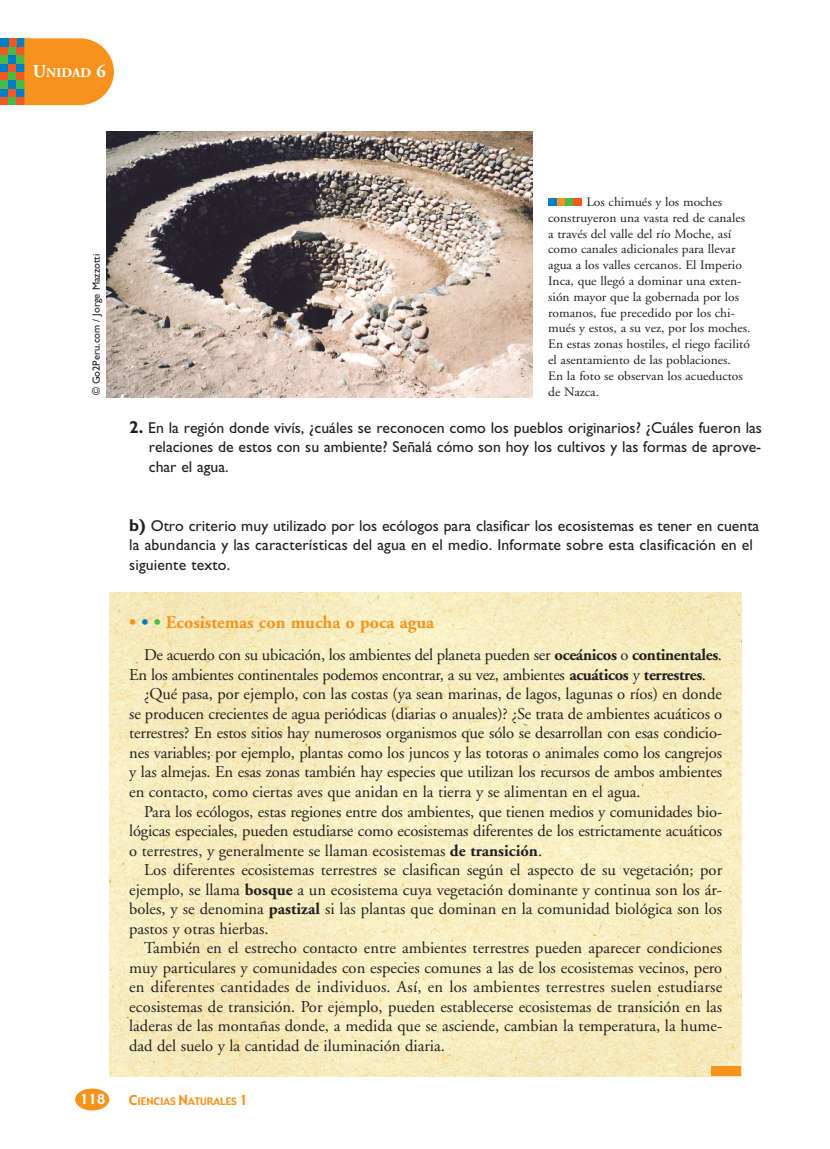
<style>
.page{position:relative;width:830px;height:1149px;background:#fff}
.page>*{position:absolute;margin:0;border:0;box-sizing:border-box;transform-origin:0 0}
.t1{font:700 18px "Adobe Garamond";color:#f7931d}
.t2{font:16.5px "Adobe Garamond";color:#231f20}
.t3{font:16.5px "Adobe Garamond";letter-spacing:-.02em;color:#231f20}
.t4{font:15.75px/19.5px "Santi Gill Sans";color:#231f20;text-align:justify}
.t5{font:700 13.5px "Adobe Garamond";color:#fff}
.t6{font:13.5px "Gadget";color:#fff}
.t7{font:12.9px/15.8px "Adobe Garamond";color:#231f20;scale:1.05 1}
.t8{font:10.5px "Santi Gill Sans";color:#231f20}
.t9{font:10.2px "Gadget";color:#f7931d}
.s1{font-size:18px}
.s2{font-weight:700;font-size:17.25px}
.s3{color:#007ec5}
.s4{color:#4cb848}
.s5{font-weight:700}
.s6{font-size:13.5px}
</style>
<div class="page">
<img style="left:109px;top:592px;width:632px;height:484px">
<div style="left:75px;top:1088px;width:34px;height:22px;background:#f7931d;border-radius:50%"></div>
<img style="left:106px;top:131px;width:426px;height:266px">
<svg style="left:572px;top:198px;width:10px;height:8px"></svg>
<div style="left:573px;top:198px;width:8px;height:8px;background:#f15921"></div>
<div style="left:564px;top:198px;width:8px;height:8px;background:#4cb848"></div>
<div style="left:556px;top:198px;width:8px;height:8px;background:#f7931d"></div>
<div style="left:547px;top:198px;width:9px;height:8px;background:#007ec5"></div>
<div style="left:710px;top:1066px;width:30px;height:9px;background:#f7931d"></div>
<div style="left:0;top:97px;width:8px;height:8px;background:#f15921"></div>
<div style="left:8px;top:97px;width:9px;height:8px;background:#4cb848"></div>
<div style="left:17px;top:97px;width:8px;height:8px;background:#f15921"></div>
<div style="left:0;top:88px;width:8px;height:9px;background:#007ec5"></div>
<div style="left:8px;top:88px;width:9px;height:9px;background:#f15921"></div>
<div style="left:17px;top:88px;width:8px;height:9px;background:#007ec5"></div>
<div style="left:0;top:80px;width:8px;height:8px;background:#4cb848"></div>
<div style="left:8px;top:80px;width:9px;height:8px;background:#007ec5"></div>
<div style="left:17px;top:80px;width:8px;height:8px;background:#4cb848"></div>
<div style="left:0;top:72px;width:8px;height:8px;background:#f15921"></div>
<div style="left:8px;top:72px;width:9px;height:8px;background:#4cb848"></div>
<div style="left:17px;top:72px;width:8px;height:8px;background:#f15921"></div>
<div style="left:0;top:63px;width:8px;height:9px;background:#007ec5"></div>
<div style="left:8px;top:63px;width:9px;height:9px;background:#f15921"></div>
<div style="left:17px;top:63px;width:8px;height:9px;background:#007ec5"></div>
<div style="left:0;top:55px;width:8px;height:8px;background:#4cb848"></div>
<div style="left:8px;top:55px;width:9px;height:8px;background:#007ec5"></div>
<div style="left:17px;top:55px;width:8px;height:8px;background:#4cb848"></div>
<div style="left:0;top:47px;width:8px;height:8px;background:#f15921"></div>
<div style="left:8px;top:47px;width:9px;height:8px;background:#4cb848"></div>
<div style="left:17px;top:47px;width:8px;height:8px;background:#f15921"></div>
<div style="left:17px;top:38px;width:8px;height:9px;background:#007ec5"></div>
<div style="left:8px;top:38px;width:9px;height:9px;background:#f15921"></div>
<div style="left:0;top:38px;width:8px;height:9px;background:#007ec5"></div>
<svg style="left:24px;top:38px;width:90px;height:67px;background:#f79c30"></svg>
<p class="t5" style="left:33px;top:67px;width:74px"><span class="s1">U</span>NIDAD <span class="s1">6</span></p>
<p class="t8" style="left:92px;top:395px;width:143px;rotate:-90deg">© Go2Peru.com / Jorge Mazzotti</p>
<p class="t7" style="left:548px;top:195px;width:194px;text-indent:38px">Los chimués y los moches construyeron una vasta red de canales a través del valle del río Moche, así como canales adicionales para llevar agua a los valles cercanos. El Imperio Inca, que llegó a dominar una exten&shy;sión mayor que la gobernada por los romanos, fue precedido por los chi&shy;mués y estos, a su vez, por los moches.<br>En estas zonas hostiles, el riego facilitó el asentamiento de las poblaciones.<br>En la foto se observan los acueductos de Nazca.</p>
<p class="t4" style="left:149px;top:419px;width:614px;text-indent:-20px"><span class="s2">2.</span> En la región donde vivís, ¿cuáles se reconocen como los pueblos originarios? ¿Cuáles fueron las relaciones de estos con su ambiente? Señalá cómo son hoy los cultivos y las formas de aprove&shy;char el agua.</p>
<p class="t4" style="left:129px;top:516px;width:631px;text-align:left"><span class="s2">b)</span> Otro criterio muy utilizado por los ecólogos para clasificar los ecosistemas es tener en cuenta la abundancia y las características del agua en el medio. Informate sobre esta clasificación en el siguiente texto.</p>
<p class="t1" style="left:129px;top:615px;width:306px">• <span class="s3">•</span> <span class="s4">•</span> Ecosistemas con mucha o poca agua</p>
<p class="t3" style="left:144px;top:648px;width:579px">De acuerdo con su ubicación, los ambientes del planeta pueden ser <span class="s5">oceánicos</span> o <span class="s5">continentales</span>.</p>
<p class="t3" style="left:129px;top:668px;width:578px">En los ambientes continentales podemos encontrar, a su vez, ambientes <span class="s5">acuáticos</span> y <span class="s5">terrestres</span>.</p>
<p class="t2" style="left:144px;top:687px;width:579px">¿Qué pasa, por ejemplo, con las costas (ya sean marinas, de lagos, lagunas o ríos) en donde</p>
<p class="t2" style="left:129px;top:707px;width:594px">se producen crecientes de agua periódicas (diarias o anuales)? ¿Se trata de ambientes acuáticos o</p>
<p class="t2" style="left:129px;top:726px;width:594px">terrestres? En estos sitios hay numerosos organismos que sólo se desarrollan con esas condicio-</p>
<p class="t2" style="left:129px;top:746px;width:594px">nes variables; por ejemplo, plantas como los juncos y las totoras o animales como los cangrejos</p>
<p class="t2" style="left:129px;top:765px;width:594px">y las almejas. En esas zonas también hay especies que utilizan los recursos de ambos ambientes</p>
<p class="t2" style="left:129px;top:785px;width:512px">en contacto, como ciertas aves que anidan en la tierra y se alimentan en el agua.</p>
<p class="t2" style="left:144px;top:804px;width:579px">Para los ecólogos, estas regiones entre dos ambientes, que tienen medios y comunidades bio-</p>
<p class="t2" style="left:129px;top:824px;width:594px">lógicas especiales, pueden estudiarse como ecosistemas diferentes de los estrictamente acuáticos</p>
<p class="t2" style="left:129px;top:843px;width:414px">o terrestres, y generalmente se llaman ecosistemas <span class="s5">de transición</span>.</p>
<p class="t2" style="left:144px;top:863px;width:579px">Los diferentes ecosistemas terrestres se clasifican según el aspecto de su vegetación; por</p>
<p class="t2" style="left:129px;top:882px;width:594px">ejemplo, se llama <span class="s5">bosque</span> a un ecosistema cuya vegetación dominante y continua son los ár-</p>
<p class="t2" style="left:129px;top:902px;width:594px">boles, y se denomina <span class="s5">pastizal</span> si las plantas que dominan en la comunidad biológica son los</p>
<p class="t2" style="left:129px;top:921px;width:141px">pastos y otras hierbas.</p>
<p class="t2" style="left:144px;top:941px;width:579px">También en el estrecho contacto entre ambientes terrestres pueden aparecer condiciones</p>
<p class="t2" style="left:129px;top:960px;width:594px">muy particulares y comunidades con especies comunes a las de los ecosistemas vecinos, pero</p>
<p class="t2" style="left:129px;top:980px;width:594px">en diferentes cantidades de individuos. Así, en los ambientes terrestres suelen estudiarse</p>
<p class="t2" style="left:129px;top:999px;width:594px">ecosistemas de transición. Por ejemplo, pueden establecerse ecosistemas de transición en las</p>
<p class="t2" style="left:129px;top:1019px;width:594px">laderas de las montañas donde, a medida que se asciende, cambian la temperatura, la hume-</p>
<p class="t2" style="left:129px;top:1038px;width:317px">dad del suelo y la cantidad de iluminación diaria.</p>
<p class="t6" style="left:80px;top:1091px;width:27px">118</p>
<p class="t9" style="left:129px;top:1095px;width:121px"><span class="s6">C</span>IENCIAS <span class="s6">N</span>ATURALES <span class="s6">1</span></p>
</div>
